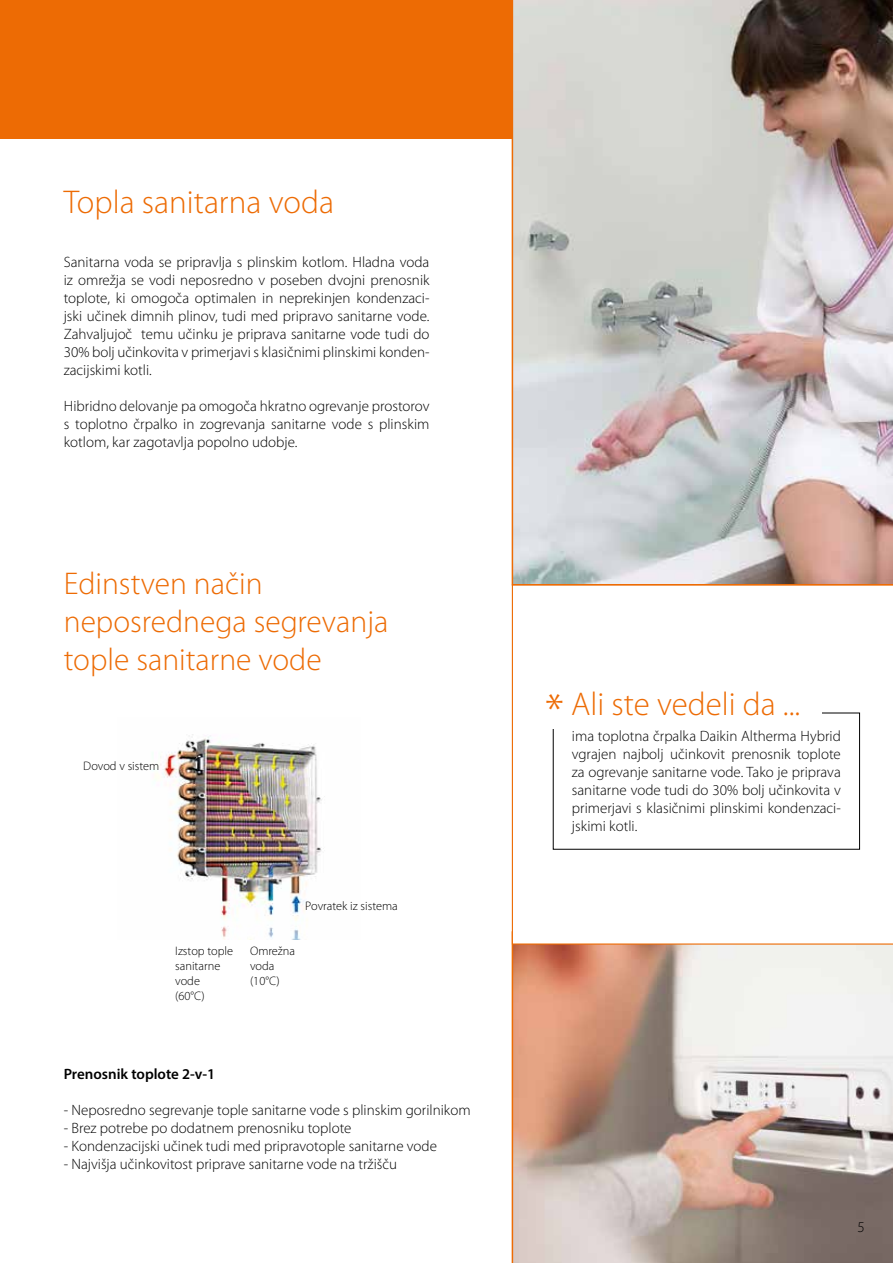
<style>
.page{position:relative;width:893px;height:1263px;background:#fff}
.page>*{position:absolute;margin:0;border:0;box-sizing:border-box;transform-origin:0 0}
.t1{font:300 33px "Myriad Pro";color:#ed6b04}
.t2{font:300 31.5px/37.8px "Myriad Pro";color:#ed6b04}
.t3{font:300 15px/18px "Myriad Pro";color:#000;text-align:justify}
.t4{font:600 15px "Myriad Pro";color:#000}
.t5{font:300 12.3px/14.9px "Myriad Pro";color:#000}
.s1{font-size:48px}
</style>
<div class="page">
<svg style="left:512px;top:945px;width:381px;height:318px;background:#c7b1a6"></svg>
<svg style="left:512px;top:585px;width:381px;height:360px"></svg>
<img style="left:152px;top:734px;width:170px;height:205px">
<div style="left:545px;top:679px;width:277px;height:50px;background:#fff"></div>
<div style="left:0;top:0;width:893px;height:139px;background:#ed6b04"></div>
<img style="left:512px;top:0;width:381px;height:585px">
<h1 class="t1" style="left:64px;top:182px;width:272px">Topla sanitarna voda</h1>
<p class="t3" style="left:64px;top:253px;width:367px">Sanitarna voda se pripravlja s plinskim kotlom. Hladna voda iz omrežja se vodi neposredno v poseben dvojni prenosnik toplote, ki omogoča optimalen in neprekinjen kondenzaci&shy;jski učinek dimnih plinov, tudi med pripravo sanitarne vode.<br>Zahvaljujoč temu učinku je priprava sanitarne vode tudi do 30% bolj učinkovita v primerjavi s klasičnimi plinskimi konden&shy;zacijskimi kotli.</p>
<p class="t3" style="left:64px;top:397px;width:367px">Hibridno delovanje pa omogoča hkratno ogrevanje prostorov s toplotno črpalko in zogrevanja sanitarne vode s plinskim kotlom, kar zagotavlja popolno udobje.</p>
<h2 class="t2" style="left:64px;top:564px;width:326px">Edinstven način neposrednega segrevanja tople sanitarne vode</h2>
<p class="t5" style="left:83px;top:758px;width:78px">Dovod v sistem</p>
<p class="t5" style="left:305px;top:898px;width:94px">Povratek iz sistema</p>
<p class="t5" style="left:175px;top:944px;width:60px">Izstop tople sanitarne vode<br>(60°C)</p>
<p class="t5" style="left:250px;top:944px;width:47px">Omrežna voda (10°C)</p>
<p class="t4" style="left:64px;top:1064px;width:153px">Prenosnik toplote 2-v-1</p>
<p class="t3" style="left:64px;top:1100px;width:408px">- Neposredno segrevanje tople sanitarne vode s plinskim gorilnikom</p>
<p class="t3" style="left:64px;top:1118px;width:289px">- Brez potrebe po dodatnem prenosniku toplote</p>
<p class="t3" style="left:64px;top:1136px;width:375px">- Kondenzacijski učinek tudi med pripravotople sanitarne vode</p>
<p class="t3" style="left:64px;top:1154px;width:335px">- Najvišja učinkovitost priprave sanitarne vode na tržišču</p>
<h1 class="t1" style="left:545px;top:684px;width:257px"><span class="s1">*</span> Ali ste vedeli da ...</h1>
<p class="t3" style="left:572px;top:727px;width:270px">ima toplotna črpalka Daikin Altherma Hybrid vgrajen najbolj učinkovit prenosnik toplote za ogrevanje sanitarne vode. Tako je priprava sanitarne vode tudi do 30% bolj učinkovita v primerjavi s klasičnimi plinskimi kondenzaci&shy;jskimi kotli.</p>
<p class="t3" style="left:857px;top:1217px;width:9px">5</p>
</div>
